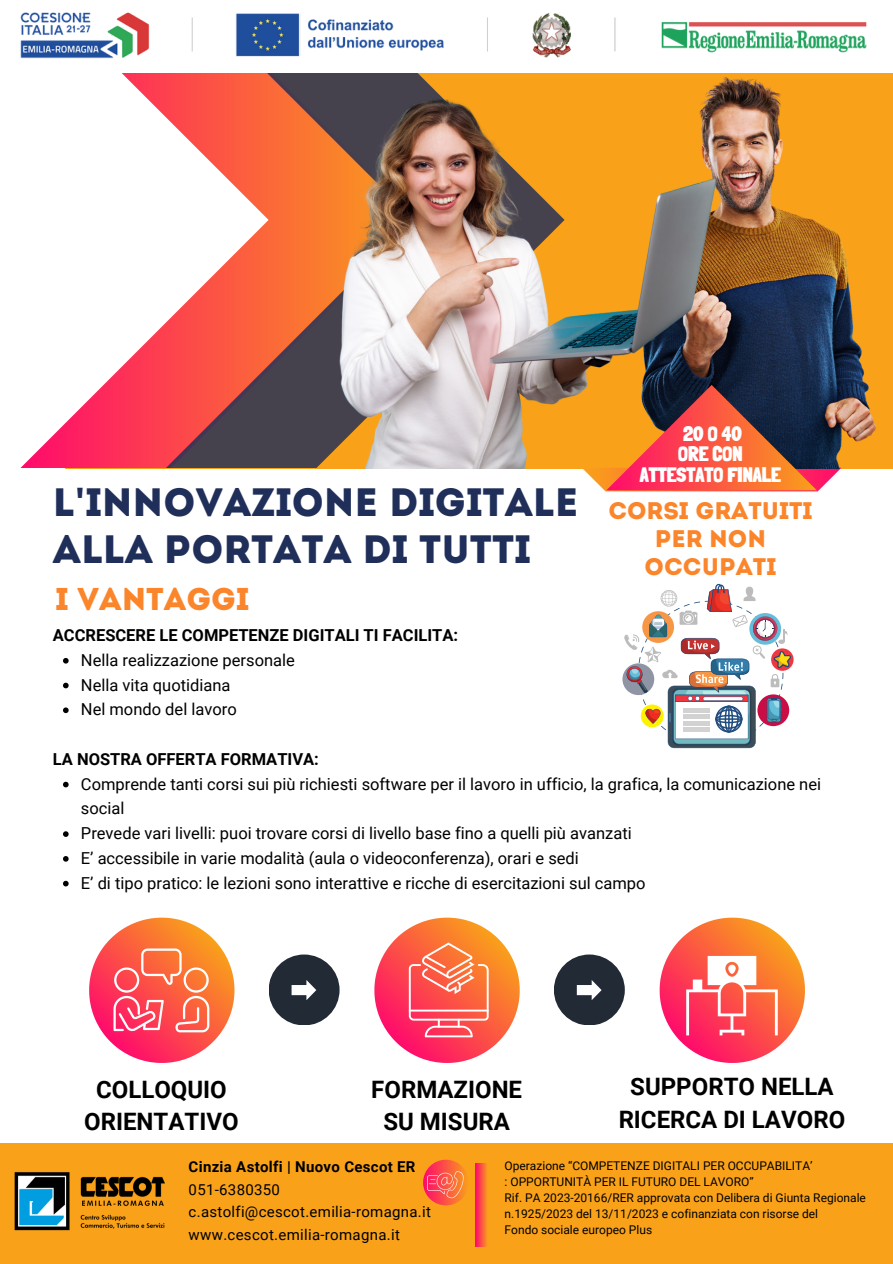
<style>
.page{position:relative;width:893px;height:1264px;background:#fff}
.page>*{position:absolute;margin:0;border:0;box-sizing:border-box;transform-origin:0 0}
.t1{font:39.45px/46.2px "Intro";color:#202f5a}
.t2{font:31.5px "Intro";color:#fb852a}
.t3{font:700 24px/32.7px "Roboto";color:#000;text-align:center}
.t4{font:24px/28.2px "Intro";color:#fb852a;text-align:center}
.t5{font:900 20.4px/20.2px "Londrina Solid";color:#fff;text-align:center}
.t6{font:16.5px/24.8px "Roboto";color:#000}
.t7{font:700 16.5px "Roboto";color:#000}
.t8{font:15px "Roboto";letter-spacing:.02em;color:#000}
.t9{font:700 15px "Roboto";letter-spacing:.02em;color:#000}
.t10{font:12px/16px "Roboto";color:#000}
.s1{font-family:"Noto Sans";font-weight:700}
</style>
<div class="page">
<svg style="left:20px;top:73px;width:145px;height:395px"></svg>
<div style="left:0;top:1143px;width:892px;height:120px;background:#f9a219"></div>
<svg style="left:475px;top:1163px;width:12px;height:83px"></svg>
<div style="left:268px;top:954px;width:71px;height:71px;background:#222a35;border-radius:50%"></div>
<svg style="left:291px;top:980px;width:25px;height:20px"></svg>
<div style="left:554px;top:954px;width:70px;height:71px;background:#222a35;border-radius:50%"></div>
<svg style="left:576px;top:980px;width:25px;height:20px"></svg>
<svg style="left:374px;top:917px;width:145px;height:145px"></svg>
<svg style="left:89px;top:917px;width:145px;height:145px"></svg>
<svg style="left:659px;top:917px;width:145px;height:145px"></svg>
<img style="left:793px;top:73px;width:99px;height:395px">
<svg style="left:583px;top:385px;width:258px;height:106px;background:#a14e4d"></svg>
<img style="left:173px;top:73px;width:620px;height:396px">
<svg style="left:423px;top:1159px;width:43px;height:46px"></svg>
<svg style="left:63px;top:658px;width:6px;height:5px"></svg>
<svg style="left:63px;top:682px;width:6px;height:6px"></svg>
<svg style="left:63px;top:707px;width:6px;height:6px"></svg>
<svg style="left:63px;top:781px;width:6px;height:6px"></svg>
<svg style="left:63px;top:831px;width:6px;height:6px"></svg>
<svg style="left:63px;top:856px;width:6px;height:5px"></svg>
<svg style="left:63px;top:880px;width:6px;height:6px"></svg>
<svg style="left:622px;top:663px;width:32px;height:32px"></svg>
<div style="left:771px;top:648px;width:22px;height:22px;background:#ef3643;border-radius:50%"></div>
<svg style="left:624px;top:584px;width:167px;height:164px"></svg>
<img style="left:14px;top:1172px;width:151px;height:59px">
<img style="left:20px;top:12px;width:847px;height:47px">
<h6 class="t1" style="left:53px;top:483px;width:527px">L<span class="s1">'</span>INNOVAZIONE DIGITALE<br>ALLA PORTATA DI TUTTI</h6>
<p class="t2" style="left:55px;top:586px;width:195px">I VANTAGGI</p>
<p class="t5" style="left:639px;top:424px;width:143px">20O40<br>ORE CON<br>ATTESTATO FINALE</p>
<p class="t4" style="left:608px;top:498px;width:206px">CORSI GRATUITI<br>PER NON<br>OCCUPATI</p>
<p class="t7" style="left:53px;top:625px;width:407px">ACCRESCERE LE COMPETENZE DIGITALI TI FACILITA:</p>
<p class="t6" style="left:81px;top:647px;width:215px">Nella realizzazione personale</p>
<p class="t6" style="left:81px;top:672px;width:151px">Nella vita quotidiana</p>
<p class="t6" style="left:81px;top:697px;width:157px">Nel mondo del lavoro</p>
<h5 class="t7" style="left:53px;top:749px;width:267px">LA NOSTRA OFFERTA FORMATIVA:</h5>
<p class="t6" style="left:81px;top:771px;width:741px">Comprende tanti corsi sui più richiesti software per il lavoro in ufficio, la grafica, la comunicazione nei social</p>
<h1 class="t6" style="left:81px;top:821px;width:552px">Prevede vari livelli: puoi trovare corsi di livello base fino a quelli più avanzati</h1>
<h4 class="t6" style="left:81px;top:845px;width:499px">E’ accessibile in varie modalità (aula o videoconferenza), orari e sedi</h4>
<h2 class="t6" style="left:81px;top:870px;width:566px">E’ di tipo pratico: le lezioni sono interattive e ricche di esercitazioni sul campo</h2>
<p class="t3" style="left:84px;top:1073px;width:156px">COLLOQUIO<br>ORIENTATIVO</p>
<p class="t3" style="left:371px;top:1073px;width:152px">FORMAZIONE<br>SU MISURA</p>
<p class="t3" style="left:618px;top:1070px;width:228px">SUPPORTO NELLA<br>RICERCA DI LAVORO</p>
<p class="t9" style="left:188px;top:1158px;width:228px">Cinzia Astolfi | Nuovo Cescot ER</p>
<p class="t8" style="left:188px;top:1180px;width:93px">051-6380350</p>
<p class="t8" style="left:188px;top:1203px;width:244px">c.astolfi@cescot.emilia-romagna.it</p>
<p class="t8" style="left:188px;top:1225px;width:213px">www.cescot.emilia-romagna.it</p>
<p class="t10" style="left:504px;top:1157px;width:309px">Operazione “COMPETENZE DIGITALI PER OCCUPABILITA’</p>
<p class="t10" style="left:504px;top:1173px;width:250px">: OPPORTUNITÀ PER IL FUTURO DEL LAVORO”</p>
<p class="t10" style="left:504px;top:1189px;width:363px">Rif. PA 2023-20166/RER approvata con Delibera di Giunta Regionale n.1925/2023 del 13/11/2023 e cofinanziata con risorse del</p>
<p class="t10" style="left:504px;top:1221px;width:149px">Fondo sociale europeo Plus</p>
</div>
